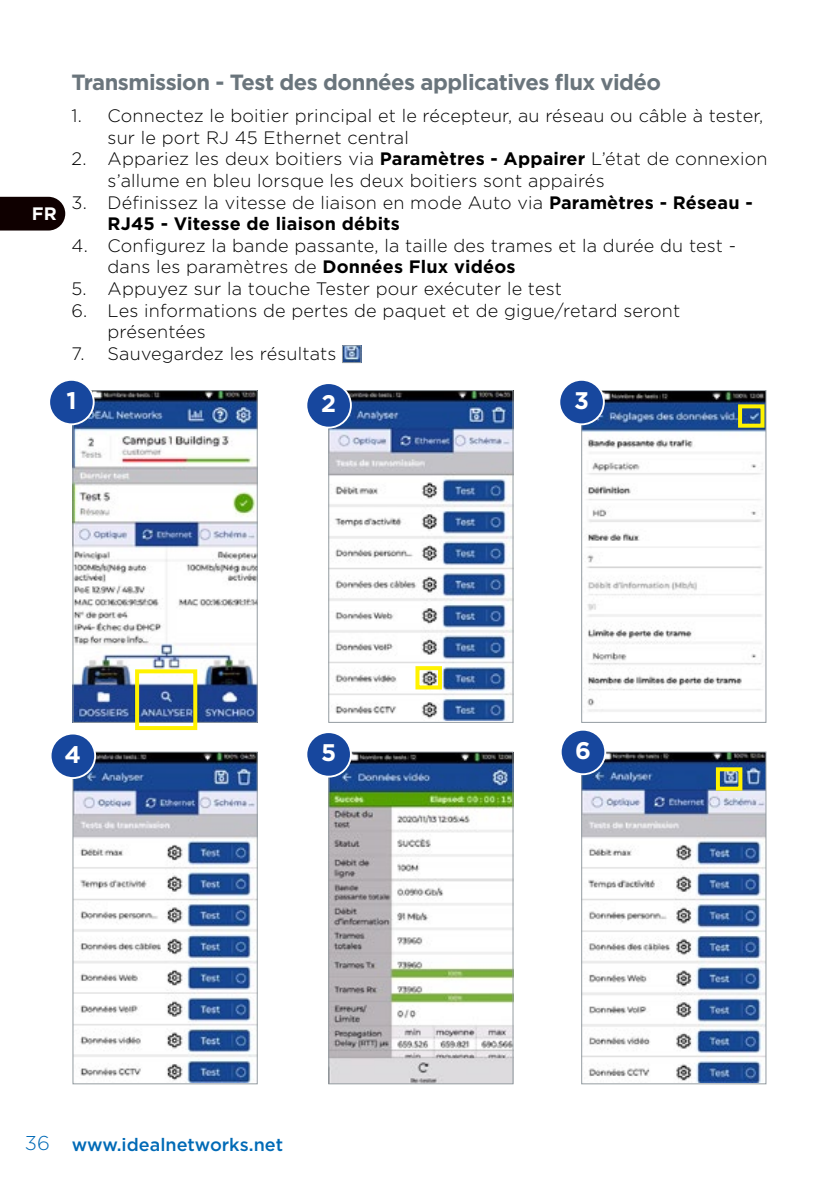
<style>
.page{position:relative;width:840px;height:1191px;background:#fff}
.page>*{position:absolute;margin:0;border:0;box-sizing:border-box;transform-origin:0 0}
.t1{font:700 24px "Gotham";color:#fff}
.t2{font:700 22px "Gotham";letter-spacing:-.025em;color:#6a757c}
.t3{font:300 18px/21.6px "Gotham";letter-spacing:.01em;color:#000}
.t4{font:700 18px/21.6px "Gotham";letter-spacing:.01em;color:#000}
.t5{font:500 18px "Gotham";color:#006ab6}
.t6{font:700 18px "Gotham";color:#fff}
.s1{font-weight:700}
.s2{font-weight:300}
.s3{font-weight:300;font-size:20px}
</style>
<div class="page">
<img style="left:583px;top:754px;width:180px;height:328px">
<div style="left:581px;top:752px;width:184px;height:332px;border:1px solid #949ca1"></div>
<img style="left:344px;top:348px;width:15px;height:13px">
<div style="left:342px;top:346px;width:19px;height:17px;border:1px solid #949ca1"></div>
<img style="left:75px;top:392px;width:180px;height:328px">
<div style="left:73px;top:390px;width:184px;height:332px;border:1px solid #949ca1"></div>
<img style="left:330px;top:392px;width:181px;height:328px">
<div style="left:328px;top:390px;width:185px;height:332px;border:1px solid #949ca1"></div>
<img style="left:583px;top:392px;width:180px;height:320px">
<div style="left:581px;top:390px;width:184px;height:332px;border:1px solid #949ca1"></div>
<div style="left:135px;top:669px;width:62px;height:61px;border:4px solid #fff200"></div>
<div style="left:415px;top:666px;width:26px;height:23px;border:4px solid #fff200"></div>
<img style="left:75px;top:754px;width:180px;height:328px">
<div style="left:73px;top:752px;width:184px;height:332px;border:1px solid #949ca1"></div>
<img style="left:330px;top:754px;width:181px;height:328px">
<div style="left:328px;top:752px;width:185px;height:332px;border:1px solid #949ca1"></div>
<div style="left:737px;top:404px;width:27px;height:24px;border:4px solid #fff200"></div>
<div style="left:49px;top:380px;width:45px;height:44px;background:#17479e;border-radius:50%"></div>
<div style="left:48px;top:379px;width:47px;height:46px;border:2px solid #fff;border-radius:50%"></div>
<div style="left:306px;top:383px;width:45px;height:44px;background:#17479e;border-radius:50%"></div>
<div style="left:305px;top:382px;width:46px;height:46px;border:2px solid #fff;border-radius:50%"></div>
<div style="left:559px;top:380px;width:44px;height:44px;background:#17479e;border-radius:50%"></div>
<div style="left:558px;top:379px;width:46px;height:46px;border:2px solid #fff;border-radius:50%"></div>
<div style="left:51px;top:733px;width:44px;height:45px;background:#17479e;border-radius:50%"></div>
<div style="left:50px;top:732px;width:46px;height:47px;border:2px solid #fff;border-radius:50%"></div>
<div style="left:306px;top:732px;width:45px;height:44px;background:#17479e;border-radius:50%"></div>
<div style="left:305px;top:731px;width:46px;height:46px;border:2px solid #fff;border-radius:50%"></div>
<div style="left:560px;top:729px;width:45px;height:45px;background:#17479e;border-radius:50%"></div>
<div style="left:559px;top:729px;width:47px;height:46px;border:2px solid #fff;border-radius:50%"></div>
<div style="left:715px;top:767px;width:27px;height:23px;border:4px solid #fff200"></div>
<div style="left:0;top:197px;width:65px;height:33px;background:#0f0000"></div>
<p class="t6" style="left:32px;top:201px;width:26px">FR</p>
<p class="t2" style="left:71px;top:67px;width:590px">Transmission - Test des données applicatives flux vidéo</p>
<p class="t3" style="left:107px;top:104px;width:657px;text-indent:-36px">1. Connectez le boitier principal et le récepteur, au réseau ou câble à tester, sur le port RJ 45 Ethernet central</p>
<p class="t3" style="left:107px;top:148px;width:661px;text-indent:-36px">2. Appariez les deux boitiers via <span class="s1">Paramètres - Appairer</span> L’état de connexion s’allume en bleu lorsque les deux boitiers sont appairés</p>
<p class="t4" style="left:107px;top:191px;width:646px;text-indent:-36px"><span class="s2">3. Définissez la vitesse de liaison en mode Auto via</span> Paramètres - Réseau -<br>RJ45 - Vitesse de liaison débits</p>
<p class="t3" style="left:107px;top:234px;width:629px;text-indent:-36px">4. Configurez la bande passante, la taille des trames et la durée du test - dans les paramètres de <span class="s1">Données Flux vidéos</span></p>
<p class="t3" style="left:71px;top:277px;width:491px">5. Appuyez sur la touche Tester pour exécuter le test</p>
<p class="t3" style="left:107px;top:299px;width:574px;text-indent:-36px">6. Les informations de pertes de paquet et de gigue/retard seront présentées</p>
<p class="t3" style="left:71px;top:342px;width:266px">7. Sauvegardez les résultats</p>
<h1 class="t1" style="left:66px;top:385px;width:12px">1</h1>
<h1 class="t1" style="left:321px;top:388px;width:16px">2</h1>
<h1 class="t1" style="left:573px;top:385px;width:16px">3</h1>
<h1 class="t1" style="left:65px;top:738px;width:18px">4</h1>
<h1 class="t1" style="left:321px;top:737px;width:17px">5</h1>
<h1 class="t1" style="left:574px;top:734px;width:17px">6</h1>
<p class="t5" style="left:25px;top:1132px;width:260px"><span class="s3">36</span> www.idealnetworks.net</p>
</div>
